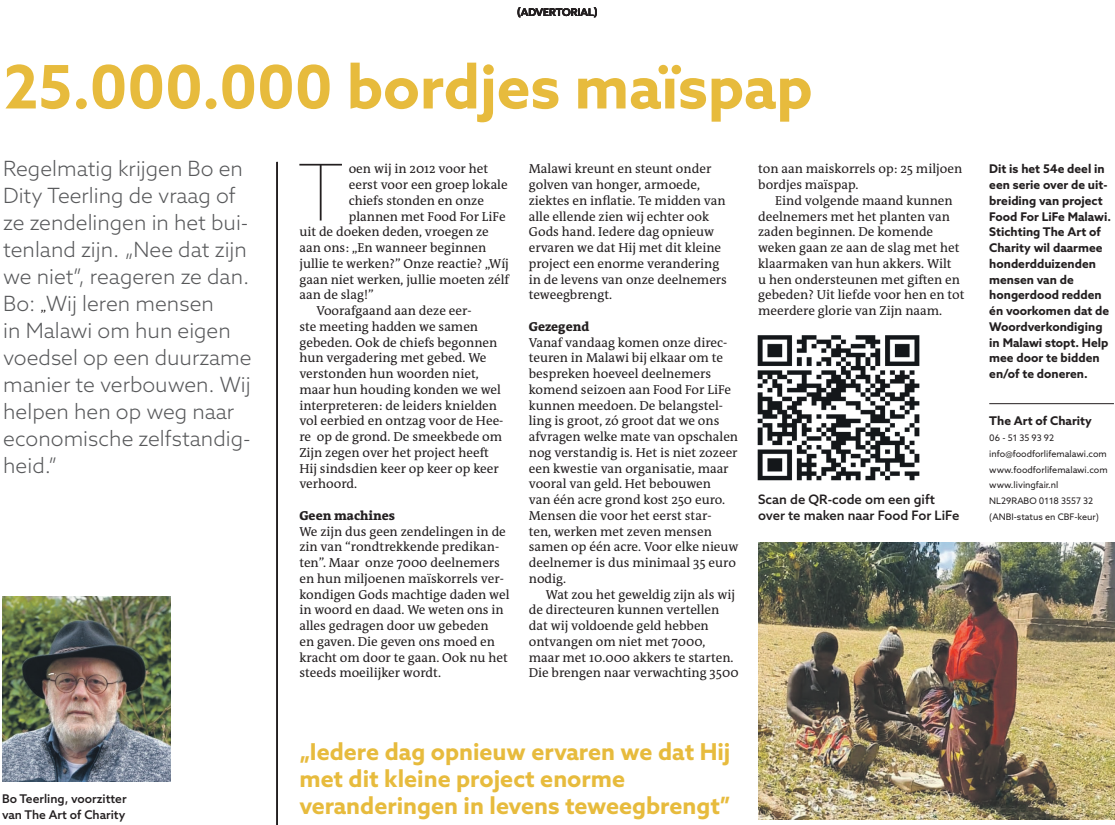
<style>
.page{position:relative;width:1115px;height:825px;background:#fff}
.page>*{position:absolute;margin:0;border:0;box-sizing:border-box;transform-origin:0 0}
.t1{font:100 78.3px "Azo Sans";color:#231f20}
.t2{font:700 60px "Azo Sans";color:#e7bb3d}
.t3{font:700 23.25px/27px "Azo Sans";color:#e7bb3d}
.t4{font:300 21px/27px "Azo Sans";color:#57585a}
.t5{font:13.05px/15.8px "The Antiqua B W5 Plain";color:#231f20}
.t6{font:500 13.05px/15.8px "Azo Sans";color:#231f20}
.t7{font:800 13.05px "The Antiqua B W8";color:#231f20}
.t8{font:700 12px/15.8px "Azo Sans";color:#231f20}
.t9{font:500 12px/15.8px "Azo Sans";color:#231f20}
.t10{font:500 10.5px "Azo Sans";color:#231f20}
.t11{font:9px/15.8px "Azo Sans";color:#231f20}
.s1{font-family:"The Antiqua B W5 Plain";font-weight:400;font-size:13.05px;color:#231f20}
</style>
<div class="page">
<img style="left:758px;top:543px;width:356px;height:276px">
<hr style="left:277px;top:162px;width:1px;height:663px;background:#231f20">
<hr style="left:988px;top:403px;width:125px;height:1px;background:#231f20">
<img style="left:2px;top:596px;width:168px;height:186px">
<img style="left:757px;top:335px;width:163px;height:146px">
<p class="t10" style="left:517px;top:5px;width:82px">(ADVERTORIAL)</p>
<h2 class="t2" style="left:3px;top:48px;width:810px">25.000.000 bordjes maïspap</h2>
<p class="t4" style="left:3px;top:155px;width:250px">Regelmatig krijgen Bo en<br>Dity Teerling de vraag of ze zendelingen in het bui&shy;tenland zijn. „Nee dat zijn we niet”, reageren ze dan.<br>Bo: <span class="s1">„</span>Wij leren mensen<br>in Malawi om hun eigen voedsel op een duurzame manier te verbouwen. Wij helpen hen op weg naar economische zelfstandig&shy;heid.”</p>
<p class="t9" style="left:2px;top:791px;width:126px">Bo Teerling, voorzitter van The Art of Charity</p>
<h1 class="t1" style="left:296px;top:143px;width:50px">T</h1>
<p class="t5" style="left:348px;top:161px;width:141px">oen wij in 2012 voor het</p>
<p class="t5" style="left:348px;top:177px;width:160px">eerst voor een groep lokale</p>
<p class="t5" style="left:348px;top:193px;width:137px">chiefs stonden en onze</p>
<p class="t5" style="left:348px;top:208px;width:158px">plannen met Food For LiFe</p>
<p class="t5" style="left:299px;top:224px;width:191px">uit de doeken deden, vroegen ze</p>
<p class="t5" style="left:299px;top:240px;width:188px">aan ons: „En wanneer beginnen</p>
<p class="t5" style="left:299px;top:256px;width:211px">jullie te werken?” Onze reactie? „Wíj</p>
<p class="t5" style="left:299px;top:271px;width:211px">gaan niet werken, jullie moeten zélf</p>
<p class="t5" style="left:299px;top:287px;width:76px">aan de slag!”</p>
<p class="t5" style="left:316px;top:303px;width:157px">Voorafgaand aan deze eer-</p>
<p class="t5" style="left:299px;top:319px;width:180px">ste meeting hadden we samen</p>
<p class="t5" style="left:299px;top:334px;width:199px">gebeden. Ook de chiefs begonnen</p>
<p class="t5" style="left:299px;top:350px;width:188px">hun vergadering met gebed. We</p>
<p class="t5" style="left:299px;top:366px;width:181px">verstonden hun woorden niet,</p>
<p class="t5" style="left:299px;top:382px;width:203px">maar hun houding konden we wel</p>
<p class="t5" style="left:299px;top:397px;width:199px">interpreteren: de leiders knielden</p>
<p class="t5" style="left:299px;top:413px;width:205px">vol eerbied en ontzag voor de Hee-</p>
<p class="t5" style="left:299px;top:429px;width:204px">re op de grond. De smeekbede om</p>
<p class="t5" style="left:299px;top:445px;width:191px">Zijn zegen over het project heeft</p>
<p class="t5" style="left:299px;top:460px;width:201px">Hij sindsdien keer op keer op keer</p>
<p class="t5" style="left:299px;top:476px;width:59px">verhoord.</p>
<p class="t7" style="left:299px;top:507px;width:97px">Geen machines</p>
<p class="t5" style="left:299px;top:523px;width:211px">We zijn dus geen zendelingen in de zin van “rondtrekkende predikan&shy;ten”. Maar onze 7000 deelnemers en hun miljoenen maïskorrels ver&shy;kondigen Gods machtige daden wel in woord en daad. We weten ons in alles gedragen door uw gebeden<br>en gaven. Die geven ons moed en kracht om door te gaan. Ook nu het steeds moeilijker wordt.</p>
<p class="t5" style="left:528px;top:161px;width:200px">Malawi kreunt en steunt onder golven van honger, armoede, ziektes en inflatie. Te midden van alle ellende zien wij echter ook<br>Gods hand. Iedere dag opnieuw ervaren we dat Hij met dit kleine project een enorme verandering in de levens van onze deelnemers teweegbrengt.</p>
<p class="t7" style="left:528px;top:318px;width:62px">Gezegend</p>
<p class="t5" style="left:528px;top:334px;width:211px">Vanaf vandaag komen onze direc&shy;teuren in Malawi bij elkaar om te bespreken hoeveel deelnemers komend seizoen aan Food For LiFe kunnen meedoen. De belangstel&shy;ling is groot, zó groot dat we ons afvragen welke mate van opschalen nog verstandig is. Het is niet zozeer een kwestie van organisatie, maar vooral van geld. Het bebouwen<br>van één acre grond kost 250 euro.<br>Mensen die voor het eerst star-<br>ten, werken met zeven mensen samen op één acre. Voor elke nieuw deelnemer is dus minimaal 35 euro nodig.</p>
<p class="t5" style="left:528px;top:586px;width:211px;text-indent:17px">Wat zou het geweldig zijn als wij de directeuren kunnen vertellen dat wij voldoende geld hebben ontvangen om niet met 7000, maar met 10.000 akkers te starten.<br>Die brengen naar verwachting 3500</p>
<p class="t5" style="left:758px;top:161px;width:205px">ton aan maiskorrels op: 25 miljoen bordjes maïspap.</p>
<p class="t5" style="left:758px;top:193px;width:208px;text-indent:17px">Eind volgende maand kunnen deelnemers met het planten van zaden beginnen. De komende weken gaan ze aan de slag met het klaarmaken van hun akkers. Wilt<br>u hen ondersteunen met giften en gebeden? Uit liefde voor hen en tot meerdere glorie van Zijn naam.</p>
<p class="t6" style="left:758px;top:491px;width:203px">Scan de QR-code om een gift over te maken naar Food For LiFe</p>
<h3 class="t3" style="left:299px;top:737px;width:432px">„Iedere dag opnieuw ervaren we dat Hij met dit kleine project enorme veranderingen in levens teweegbrengt”</h3>
<p class="t8" style="left:988px;top:161px;width:123px">Dit is het 54e deel in een serie over de uit&shy;breiding van project<br>Food For LiFe Malawi.<br>Stichting The Art of<br>Charity wil daarmee honderdduizenden mensen van de hongerdood redden én voorkomen dat de<br>Woordverkondiging in Malawi stopt. Help mee door te bidden en/of te doneren.</p>
<p class="t8" style="left:988px;top:413px;width:104px">The Art of Charity</p>
<p class="t11" style="left:988px;top:430px;width:120px">06 - 51 35 93 92 info@foodforlifemalawi.com www.foodforlifemalawi.com www.livingfair.nl<br>NL29RABO 0118 3557 32 (ANBI-status en CBF-keur)</p>
</div>
